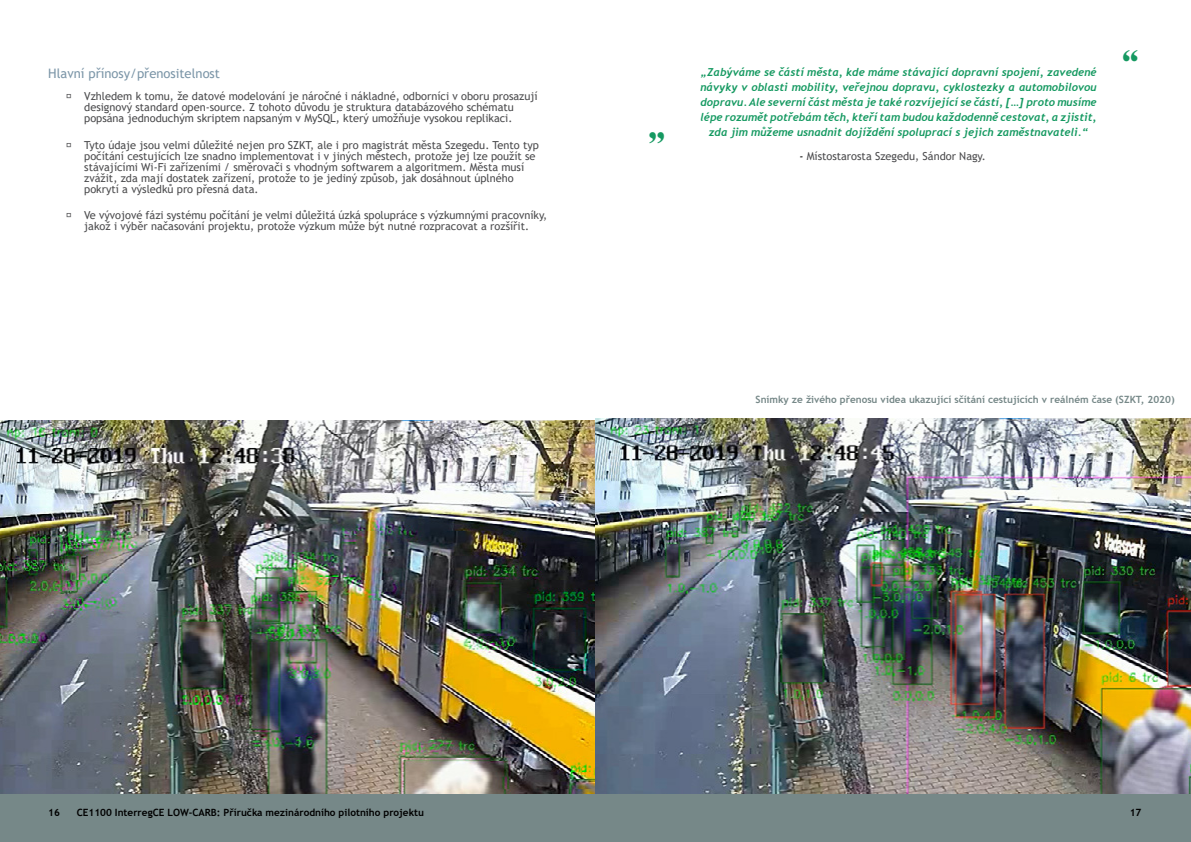
<style>
.page{position:relative;width:1191px;height:842px;background:#fff}
.page>*{position:absolute;margin:0;border:0;box-sizing:border-box;transform-origin:0 0}
.t1{font:42px "Engravers";color:#159961}
.t2{font:13px "Trebuchet MS";color:#7c96a8}
.t3{font:11px/11px "Trebuchet MS";color:#4c4c4e}
.t4{font:italic 700 11px/15px "Trebuchet";color:#159961;text-align:center}
.t5{font:700 10px "Trebuchet MS";color:#768888}
.t6{font:700 10px "Trebuchet MS";color:#000}
.s1{font-style:italic;color:#000}
</style>
<div class="page">
<img style="left:0;top:420px;width:596px;height:374px">
<img style="left:596px;top:418px;width:595px;height:376px">
<div style="left:0;top:794px;width:1191px;height:48px;background:#768888"></div>
<p class="t2" style="left:48px;top:65px;width:173px">Hlavní přínosy/přenositelnost</p>
<p class="t3" style="left:84px;top:90px;width:455px">Vzhledem k tomu, že datové modelování je náročné i nákladné, odborníci v oboru prosazují designový standard open-source. Z tohoto důvodu je struktura databázového schématu popsána jednoduchým skriptem napsaným v MySQL, který umožňuje vysokou replikaci.</p>
<p class="t3" style="left:84px;top:139px;width:456px">Tyto údaje jsou velmi důležité nejen pro SZKT, ale i pro magistrát města Szegedu. Tento typ počítání cestujících lze snadno implementovat i v jiných městech, protože jej lze použít se stávajícími Wi-Fi zařízeními / směrovači s vhodným softwarem a algoritmem. Města musí zvážit, zda mají dostatek zařízení, protože to je jediný způsob, jak dosáhnout úplného pokrytí a výsledků pro přesná data.</p>
<p class="t3" style="left:84px;top:210px;width:464px">Ve vývojové fázi systému počítání je velmi důležitá úzká spolupráce s výzkumnými pracovníky, jakož i výběr načasování projektu, protože výzkum může být nutné rozpracovat a rozšířit.</p>
<h1 class="t1" style="left:644px;top:122px;width:26px">"</h1>
<p class="t4" style="left:700px;top:65px;width:398px">„Zabýváme se částí města, kde máme stávající dopravní spojení, zavedené návyky v oblasti mobility, veřejnou dopravu, cyklostezky a automobilovou dopravu. Ale severní část města je také rozvíjející se částí, […] proto musíme lépe rozumět potřebám těch, kteří tam budou každodenně cestovat, a zjistit, zda jim můžeme usnadnit dojíždění spoluprací s jejich zaměstnavateli.“</p>
<p class="t3" style="left:799px;top:150px;width:188px"><span class="s1">-</span> Místostarosta Szegedu, Sándor Nagy.</p>
<h1 class="t1" style="left:1117px;top:40px;width:26px">“</h1>
<p class="t5" style="left:755px;top:394px;width:420px">Snímky ze živého přenosu videa ukazující sčítání cestujících v reálném čase (SZKT, 2020)</p>
<p class="t6" style="left:48px;top:806px;width:13px">16</p>
<p class="t6" style="left:77px;top:806px;width:349px">CE1100 InterregCE LOW-CARB: Příručka mezinárodního pilotního projektu</p>
<p class="t6" style="left:1129px;top:806px;width:13px">17</p>
</div>
